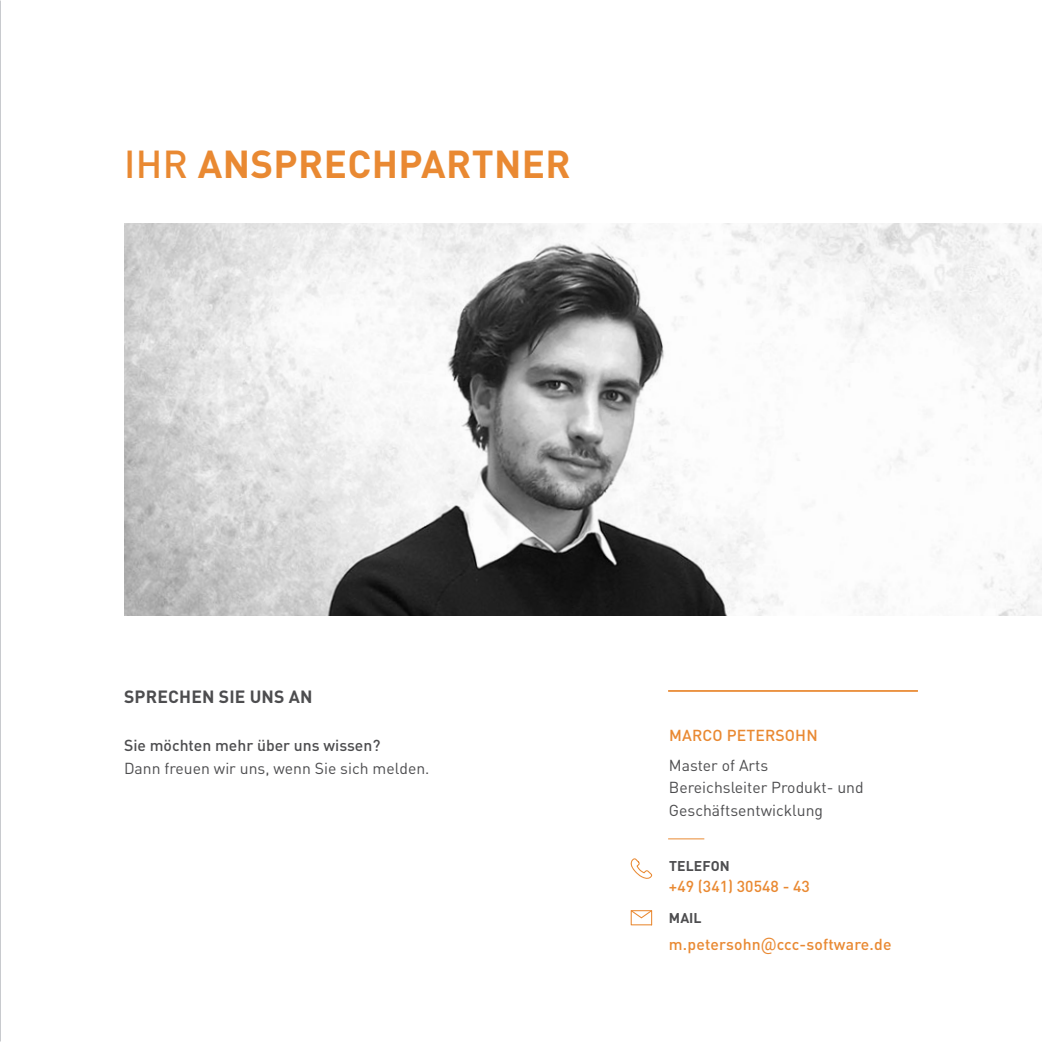
<style>
.page{position:relative;width:1042px;height:1042px;background:#fff}
.page>*{position:absolute;margin:0;border:0;box-sizing:border-box;transform-origin:0 0}
.t1{font:700 38.5px "DIN Pro";letter-spacing:.01em;color:#e98932}
.t2{font:700 17.5px "DIN Pro";letter-spacing:.01em;color:#4d4d4f}
.t3{font:15.75px/22.8px "DIN Pro";color:#4d4d4f}
.t4{font:500 15.75px "DIN Pro";letter-spacing:.01em;color:#e98932}
.t5{font:500 15.75px "DIN Pro";color:#4d4d4f}
.t6{font:700 14px "DIN Pro";letter-spacing:.01em;color:#4d4d4f}
.s1{font-weight:500}
.s2{font-family:"Roboto";font-weight:400;font-size:17.5px}
</style>
<div class="page">
<img style="left:124px;top:223px;width:918px;height:392px">
<hr style="left:668px;top:690px;width:250px;height:2px;background:#e98932">
<hr style="left:668px;top:838px;width:36px;height:1px;background:#e98932">
<svg style="left:630px;top:910px;width:22px;height:15px"></svg>
<svg style="left:630px;top:858px;width:22px;height:21px"></svg>
<h1 class="t1" style="left:124px;top:138px;width:448px"><span class="s1">IHR</span> ANSPRECHPARTNER</h1>
<p class="t2" style="left:124px;top:684px;width:190px">SPRECHEN SIE UNS AN</p>
<p class="t5" style="left:124px;top:734px;width:258px">Sie möchten mehr über uns wissen?</p>
<p class="t3" style="left:124px;top:756px;width:307px">Dann freuen wir uns, wenn Sie sich melden.</p>
<p class="t4" style="left:669px;top:724px;width:150px">MARCO PETERSOHN</p>
<p class="t3" style="left:669px;top:753px;width:196px">Master of Arts<br>Bereichsleiter Produkt- und<br>Geschäftsentwicklung</p>
<p class="t6" style="left:669px;top:856px;width:62px">TELEFON</p>
<p class="t4" style="left:669px;top:875px;width:142px">+49 (341) 30548 - 43</p>
<p class="t6" style="left:669px;top:908px;width:34px">MAIL</p>
<p class="t4" style="left:669px;top:933px;width:224px">m.petersohn<span class="s2">@</span>ccc-software.de</p>
</div>
